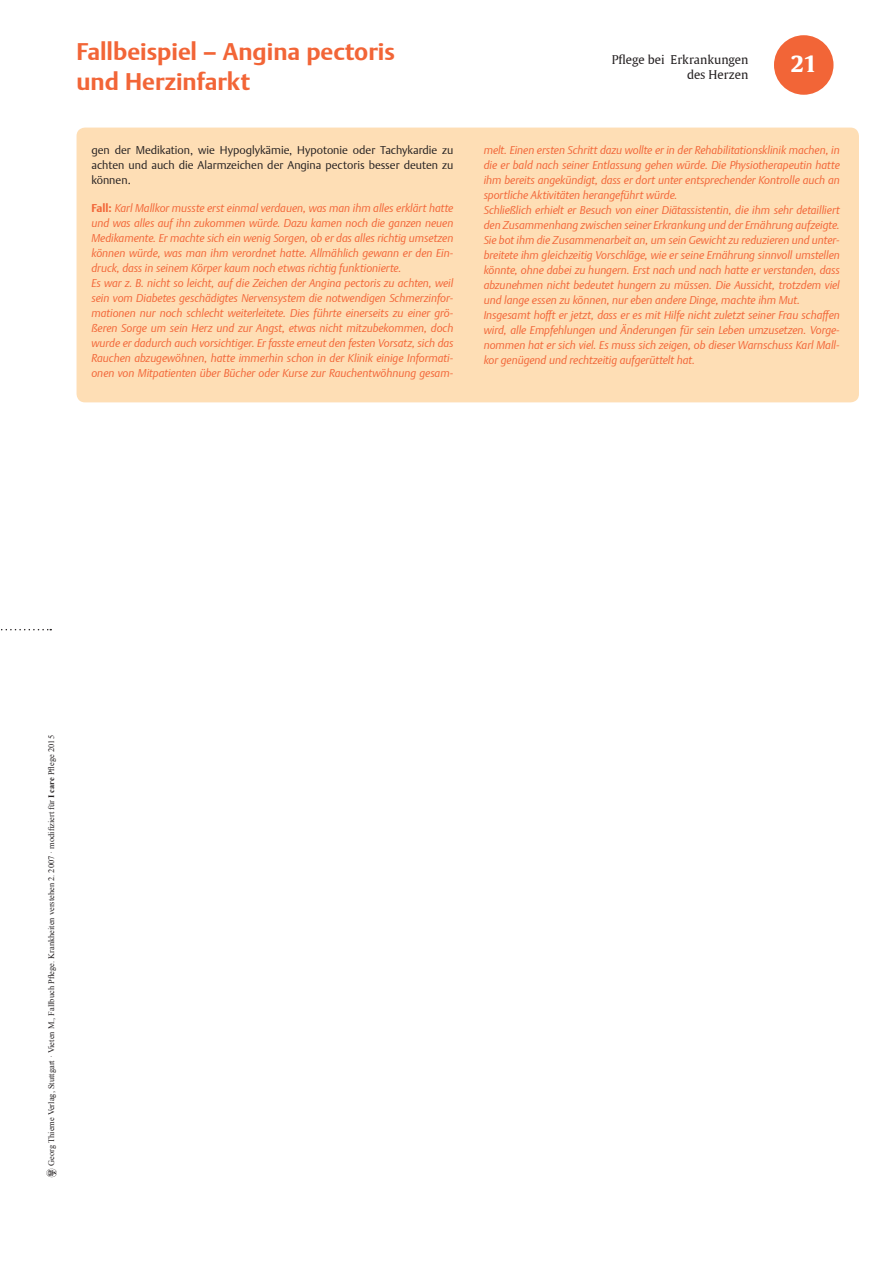
<style>
.page{position:relative;width:893px;height:1263px;background:#fff}
.page>*{position:absolute;margin:0;border:0;box-sizing:border-box;transform-origin:0 0}
.t1{font:700 24px/30px "Thieme Argo 2011";color:#f26537}
.t2{font:700 22.5px "Thieme Gulliver 2011";color:#fff}
.t3{font:12px/14.4px "Thieme Gulliver 2011";color:#231f20;text-align:right}
.t4{font:italic 300 11.25px/15px "Thieme Argo 2011";color:#f26537}
.t5{font:300 11.25px/15px "Thieme Argo 2011";color:#231f20;text-align:justify}
.t6{font:8.4px "Times New Roman";color:#231f20}
.s1{font-weight:700;font-style:normal}
.s2{font-weight:700}
</style>
<div class="page">
<img style="left:46px;top:1168px;width:11px;height:10px">
<svg style="left:1px;top:629px;width:50px;height:1px"></svg>
<div style="left:774px;top:35px;width:59px;height:60px;background:#f26537;border-radius:50%"></div>
<div style="left:77px;top:128px;width:782px;height:274px;background:#fedeb5;border-radius:9px"></div>
<h1 class="t1" style="left:76px;top:37px;width:320px">Fallbeispiel – Angina pectoris und Herzinfarkt</h1>
<p class="t5" style="left:91px;top:143px;width:363px">gen der Medikation, wie Hypoglykämie, Hypotonie oder Tachykardie zu achten und auch die Alarmzeichen der Angina pectoris besser deuten zu können.</p>
<p class="t4" style="left:91px;top:201px;width:363px"><span class="s1">Fall:</span> Karl Mallkor musste erst einmal verdauen, was man ihm alles erklärt hatte und was alles auf ihn zukommen würde. Dazu kamen noch die ganzen neuen Medikamente. Er machte sich ein wenig Sorgen, ob er das alles richtig umsetzen können würde, was man ihm verordnet hatte. Allmählich gewann er den Ein&shy;druck, dass in seinem Körper kaum noch etwas richtig funktionierte.<br>Es war z. B. nicht so leicht, auf die Zeichen der Angina pectoris zu achten, weil sein vom Diabetes geschädigtes Nervensystem die notwendigen Schmerzinfor&shy;mationen nur noch schlecht weiterleitete. Dies führte einerseits zu einer grö&shy;ßeren Sorge um sein Herz und zur Angst, etwas nicht mitzubekommen, doch wurde er dadurch auch vorsichtiger. Er fasste erneut den festen Vorsatz, sich das Rauchen abzugewöhnen, hatte immerhin schon in der Klinik einige Informati&shy;onen von Mitpatienten über Bücher oder Kurse zur Rauchentwöhnung gesam-</p>
<p class="t3" style="left:612px;top:52px;width:138px">Pflege bei Erkrankungen des Herzen</p>
<h2 class="t2" style="left:791px;top:46px;width:28px">21</h2>
<p class="t4" style="left:484px;top:143px;width:358px">melt. Einen ersten Schritt dazu wollte er in der Rehabilitationsklinik machen, in die er bald nach seiner Entlassung gehen würde. Die Physiotherapeutin hatte ihm bereits angekündigt, dass er dort unter entsprechender Kontrolle auch an sportliche Aktivitäten herangeführt würde.<br>Schließlich erhielt er Besuch von einer Diätassistentin, die ihm sehr detailliert den Zusammenhang zwischen seiner Erkrankung und der Ernährung aufzeigte.<br>Sie bot ihm die Zusammenarbeit an, um sein Gewicht zu reduzieren und unter&shy;breitete ihm gleichzeitig Vorschläge, wie er seine Ernährung sinnvoll umstellen könnte, ohne dabei zu hungern. Erst nach und nach hatte er verstanden, dass abzunehmen nicht bedeutet hungern zu müssen. Die Aussicht, trotzdem viel und lange essen zu können, nur eben andere Dinge, machte ihm Mut.<br>Insgesamt hofft er jetzt, dass er es mit Hilfe nicht zuletzt seiner Frau schaffen wird, alle Empfehlungen und Änderungen für sein Leben umzusetzen. Vorge&shy;nommen hat er sich viel. Es muss sich zeigen, ob dieser Warnschuss Karl Mall&shy;kor genügend und rechtzeitig aufgerüttelt hat.</p>
<p class="t6" style="left:46px;top:1166px;width:432px;rotate:-90deg">Georg Thieme Verlag, Stuttgart · Vieten M., Fallbuch Pflege. Krankheiten verstehen 2. 2007 · modifiziert für <span class="s2">I care</span> Pflege 2015</p>
</div>
